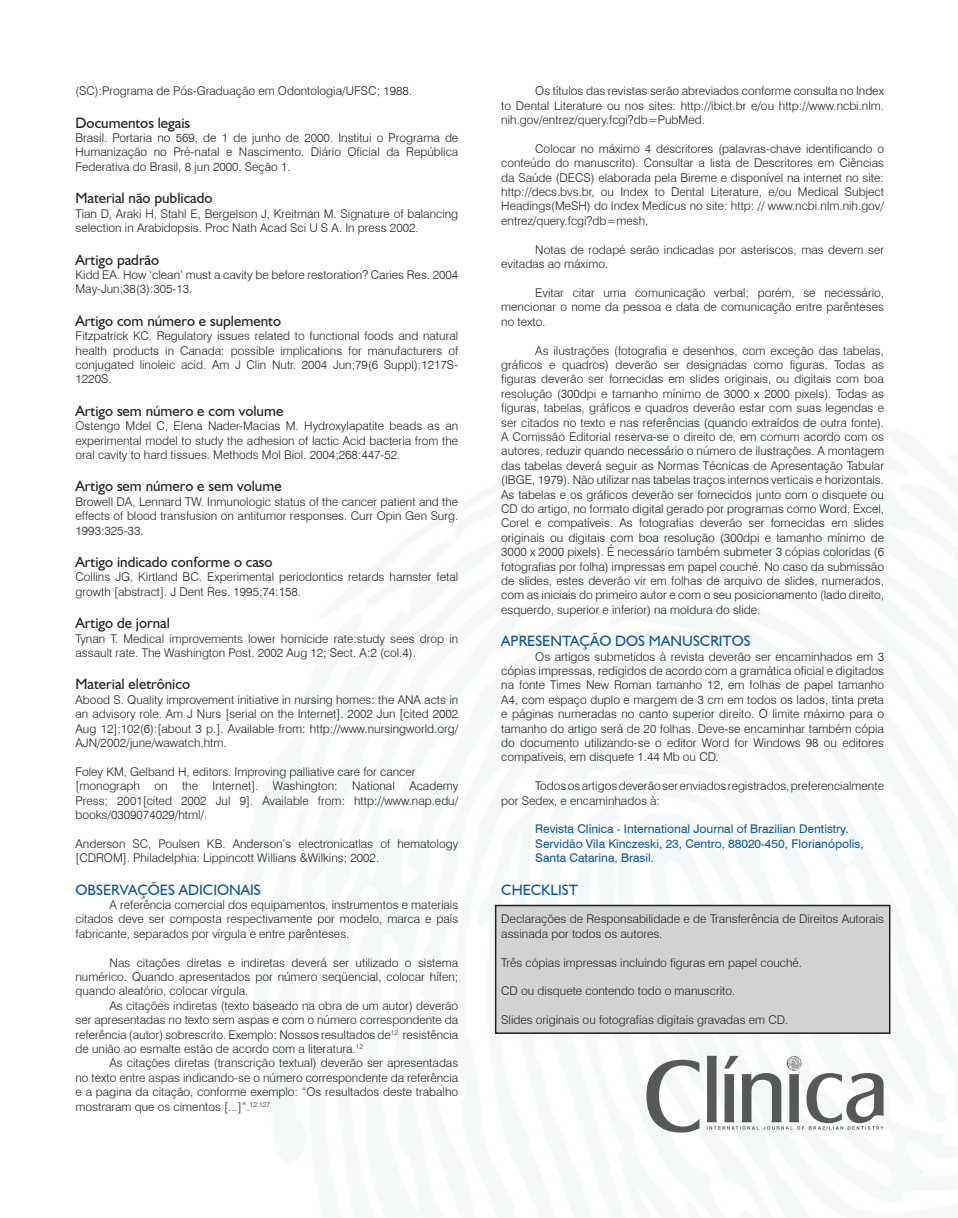
<style>
.page{position:relative;width:958px;height:1218px;background:#fff}
.page>*{position:absolute;margin:0;border:0;box-sizing:border-box;transform-origin:0 0}
.t1{font:15px "Humanist 521 BT";color:#231f20}
.t2{font:15px "Humanist 521 BT";color:#0d5894}
.t3{font:300 12px/14.4px "Swiss 721 BT";color:#231f20;text-align:justify}
.t4{font:12px/14.4px "Swiss 721 BT";color:#0d5894}
</style>
<div class="page">
<div style="left:495px;top:905px;width:395px;height:129px;background:#d1d2d4;border:2px solid #231f20"></div>
<svg style="left:646px;top:1060px;width:53px;height:72px"></svg>
<svg style="left:707px;top:1056px;width:176px;height:73px"></svg>
<p class="t3" style="left:76px;top:84px;width:338px">(SC):Programa de Pós-Graduação em Odontologia/UFSC; 1988.</p>
<p class="t1" style="left:76px;top:113px;width:116px">Documentos legais</p>
<p class="t3" style="left:76px;top:130px;width:384px">Brasil. Portaria no 569, de 1 de junho de 2000. Institui o Programa de Humanização no Pré-natal e Nascimento. Diário Oficial da República Federativa do Brasil, 8 jun 2000. Seção 1.</p>
<p class="t1" style="left:76px;top:189px;width:138px">Material não publicado</p>
<p class="t3" style="left:76px;top:206px;width:384px">Tian D, Araki H, Stahl E, Bergelson J, Kreitman M. Signature of balancing selection in Arabidopsis. Proc Nath Acad Sci U S A. In press 2002.</p>
<p class="t1" style="left:76px;top:250px;width:85px">Artigo padrão</p>
<p class="t3" style="left:76px;top:267px;width:384px">Kidd EA. How ‘clean’ must a cavity be before restoration? Caries Res. 2004<br>May-Jun;38(3):305-13.</p>
<p class="t1" style="left:76px;top:311px;width:207px">Artigo com número e suplemento</p>
<p class="t3" style="left:76px;top:328px;width:384px">Fitzpatrick KC. Regulatory issues related to functional foods and natural health products in Canada: possible implications for manufacturers of conjugated linoleic acid. Am J Clin Nutr. 2004 Jun;79(6 Suppl):1217S-1220S.</p>
<p class="t1" style="left:76px;top:401px;width:209px">Artigo sem número e com volume</p>
<p class="t3" style="left:76px;top:418px;width:384px">Ostengo Mdel C, Elena Nader-Macias M. Hydroxylapatite beads as an experimental model to study the adhesion of lactic Acid bacteria from the oral cavity to hard tissues. Methods Mol Biol. 2004;268:447-52.</p>
<p class="t1" style="left:76px;top:477px;width:208px">Artigo sem número e sem volume</p>
<p class="t3" style="left:76px;top:494px;width:384px">Browell DA, Lennard TW. Inmunologic status of the cancer patient and the effects of blood transfusion on antitumor responses. Curr Opin Gen Surg.<br>1993:325-33.</p>
<p class="t1" style="left:76px;top:552px;width:198px">Artigo indicado conforme o caso</p>
<p class="t3" style="left:76px;top:570px;width:384px">Collins JG, Kirtland BC. Experimental periodontics retards hamster fetal growth [abstract]. J Dent Res. 1995;74:158.</p>
<p class="t1" style="left:76px;top:614px;width:96px">Artigo de jornal</p>
<p class="t3" style="left:76px;top:631px;width:384px">Tynan T. Medical improvements lower homicide rate:study sees drop in assault rate. The Washington Post. 2002 Aug 12; Sect. A:2 (col.4).</p>
<p class="t1" style="left:76px;top:675px;width:116px">Material eletrônico</p>
<p class="t3" style="left:76px;top:692px;width:384px">Abood S. Quality improvement initiative in nursing homes: the ANA acts in an advisory role. Am J Nurs [serial on the Internet]. 2002 Jun [cited 2002<br>Aug 12];102(6):[about 3 p.]. Available from: http://www.nursingworld.org/ AJN/2002/june/wawatch.htm.</p>
<p class="t3" style="left:76px;top:764px;width:384px;text-align:left">Foley KM, Gelband H, editors. Improving palliative care for cancer [monograph on the Internet]. Washington: National Academy Press; 2001[cited 2002 Jul 9]. Available from: http://www.nap.edu/ books/0309074029/html/.</p>
<p class="t3" style="left:76px;top:836px;width:384px">Anderson SC, Poulsen KB. Anderson’s electronicatlas of hematology [CDROM]. Philadelphia: Lippincott Willians &amp;Wilkins; 2002.</p>
<p class="t2" style="left:76px;top:880px;width:187px">OBSERVAÇÕES ADICIONAIS</p>
<p class="t3" style="left:75px;top:897px;width:384px;text-indent:34px">A referência comercial dos equipamentos, instrumentos e materiais citados deve ser composta respectivamente por modelo, marca e país fabricante, separados por vírgula e entre parênteses.</p>
<p class="t3" style="left:75px;top:955px;width:384px;text-indent:34px">Nas citações diretas e indiretas deverá ser utilizado o sistema numérico. Quando apresentados por número seqüencial, colocar hífen; quando aleatório, colocar vírgula.</p>
<p class="t3" style="left:75px;top:998px;width:384px;text-indent:34px">As citações indiretas (texto baseado na obra de um autor) deverão ser apresentadas no texto sem aspas e com o número correspondente da referência (autor) sobrescrito. Exemplo: Nossos resultados de<sup>12</sup> resistência de união ao esmalte estão de acordo com a literatura.<sup>12</sup></p>
<p class="t3" style="left:75px;top:1056px;width:384px;text-indent:34px">As citações diretas (transcrição textual) deverão ser apresentadas no texto entre aspas indicando-se o número correspondente da referência e a pagina da citação, conforme exemplo: “Os resultados deste trabalho mostraram que os cimentos [...]”.<sup>12:127</sup></p>
<p class="t3" style="left:501px;top:84px;width:384px;text-indent:34px">Os títulos das revistas serão abreviados conforme consulta no Index to Dental Literature ou nos sites: http://ibict.br e/ou http://www.ncbi.nlm. nih.gov/entrez/query.fcgi?db=PubMed.</p>
<p class="t3" style="left:501px;top:141px;width:384px;text-indent:34px">Colocar no máximo 4 descritores (palavras-chave identificando o conteúdo do manuscrito). Consultar a lista de Descritores em Ciências da Saúde (DECS) elaborada pela Bireme e disponível na internet no site: http://decs.bvs.br, ou Index to Dental Literature, e/ou Medical Subject Headings(MeSH) do Index Medicus no site: http: // www.ncbi.nlm.nih.gov/ entrez/query.fcgi?db=mesh.</p>
<p class="t3" style="left:501px;top:242px;width:384px;text-indent:34px">Notas de rodapé serão indicadas por asteriscos, mas devem ser evitadas ao máximo.</p>
<p class="t3" style="left:501px;top:285px;width:384px;text-indent:34px">Evitar citar uma comunicação verbal; porém, se necessário, mencionar o nome da pessoa e data de comunicação entre parênteses no texto.</p>
<p class="t3" style="left:501px;top:343px;width:384px;text-indent:34px">As ilustrações (fotografia e desenhos, com exceção das tabelas, gráficos e quadros) deverão ser designadas como figuras. Todas as figuras deverão ser fornecidas em slides originais, ou digitais com boa resolução (300dpi e tamanho mínimo de 3000 x 2000 pixels). Todas as figuras, tabelas, gráficos e quadros deverão estar com suas legendas e ser citados no texto e nas referências (quando extraídos de outra fonte).<br>A Comissão Editorial reserva-se o direito de, em comum acordo com os autores, reduzir quando necessário o número de ilustrações. A montagem das tabelas deverá seguir as Normas Técnicas de Apresentação Tabular (IBGE, 1979). Não utilizar nas tabelas traços internos verticais e horizontais.<br>As tabelas e os gráficos deverão ser fornecidos junto com o disquete ou CD do artigo, no formato digital gerado por programas como Word, Excel, Corel e compatíveis. As fotografias deverão ser fornecidas em slides originais ou digitais com boa resolução (300dpi e tamanho mínimo de 3000 x 2000 pixels). É necessário também submeter 3 cópias coloridas (6 fotografias por folha) impressas em papel couché. No caso da submissão de slides, estes deverão vir em folhas de arquivo de slides, numerados, com as iniciais do primeiro autor e com o seu posicionamento (lado direito, esquerdo, superior e inferior) na moldura do slide.</p>
<p class="t2" style="left:501px;top:632px;width:251px">APRESENTAÇÃO DOS MANUSCRITOS</p>
<p class="t3" style="left:501px;top:649px;width:384px;text-indent:34px">Os artigos submetidos à revista deverão ser encaminhados em 3 cópias impressas, redigidos de acordo com a gramática oficial e digitados na fonte Times New Roman tamanho 12, em folhas de papel tamanho A4, com espaço duplo e margem de 3 cm em todos os lados, tinta preta e páginas numeradas no canto superior direito. O limite máximo para o tamanho do artigo será de 20 folhas. Deve-se encaminhar também cópia do documento utilizando-se o editor Word for Windows 98 ou editores compatíveis, em disquete 1.44 Mb ou CD.</p>
<p class="t3" style="left:501px;top:778px;width:384px;text-indent:34px">Todos os artigos deverão ser enviados registrados, preferencialmente por Sedex, e encaminhados à:</p>
<p class="t4" style="left:535px;top:822px;width:330px">Revista Clínica - International Journal of Brazilian Dentistry.<br>Servidão Vila Kinczeski, 23, Centro, 88020-450, Florianópolis,<br>Santa Catarina, Brasil.</p>
<p class="t2" style="left:501px;top:880px;width:78px">CHECKLIST</p>
<p class="t3" style="left:501px;top:912px;width:384px">Declarações de Responsabilidade e de Transferência de Direitos Autorais assinada por todos os autores.</p>
<p class="t3" style="left:501px;top:955px;width:302px">Três cópias impressas incluindo figuras em papel couché.</p>
<p class="t3" style="left:501px;top:984px;width:236px">CD ou disquete contendo todo o manuscrito.</p>
<p class="t3" style="left:501px;top:1012px;width:288px">Slides originais ou fotografias digitais gravadas em CD.</p>
</div>
